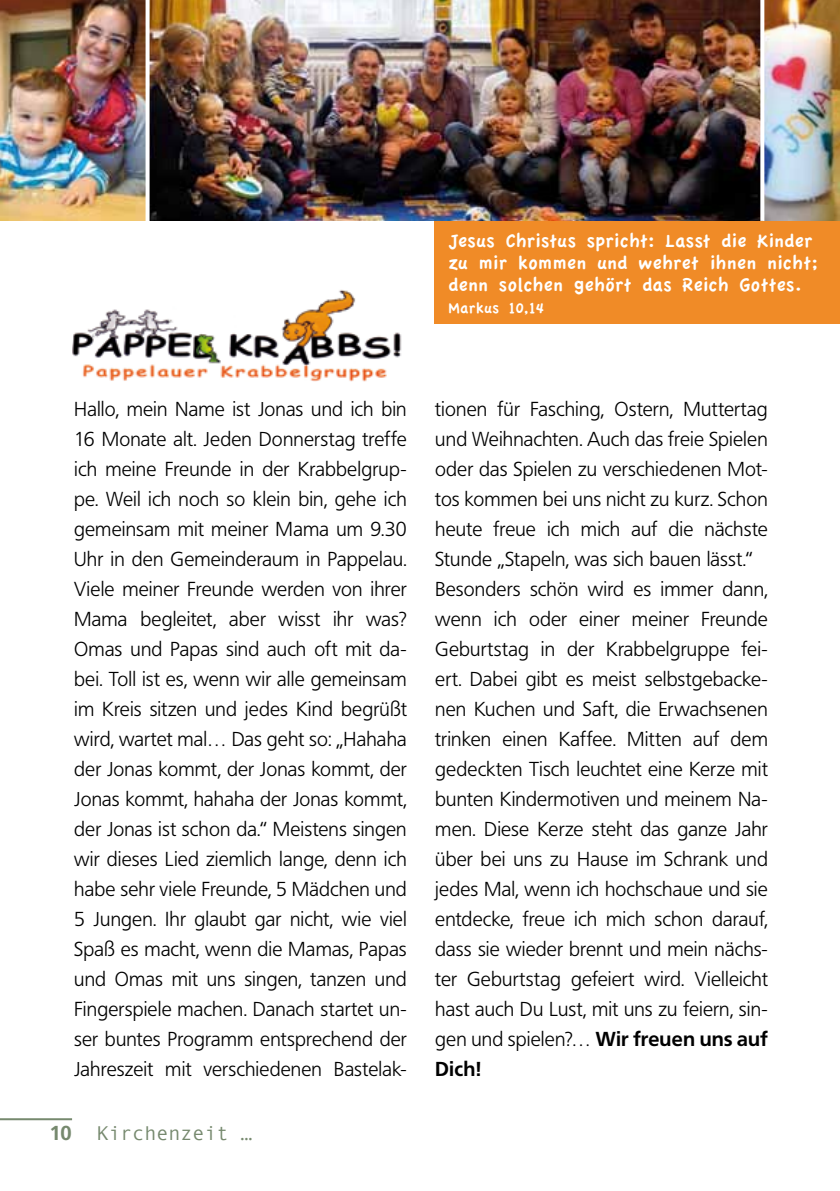
<style>
.page{position:relative;width:840px;height:1191px;background:#fff}
.page>*{position:absolute;margin:0;border:0;box-sizing:border-box;transform-origin:0 0}
.t1{font:300 20px/30px "Frutiger BQ";letter-spacing:.005em;color:#000;text-align:justify}
.t2{font:20px/22px "Apple Casual";letter-spacing:.005em;color:#fff}
.t3{font:20px "Andale Mono";color:#76896e}
.t4{font:16px "Apple Casual";letter-spacing:.015em;color:#fff}
.s1{font-weight:700}
.s2{font-family:"Frutiger BQ";font-weight:700}
</style>
<div class="page">
<hr style="left:0;top:1118px;width:72px;height:2px;background:#76896e">
<div style="left:434px;top:219px;width:405px;height:104px;background:#f08b27"></div>
<img style="left:0;top:0;width:750px;height:221px">
<img style="left:72px;top:289px;width:330px;height:93px">
<img style="left:750px;top:0;width:89px;height:221px">
<svg style="left:145px;top:0;width:4px;height:221px"></svg>
<svg style="left:760px;top:0;width:4px;height:221px"></svg>
<p class="t2" style="left:448px;top:230px;width:370px">Jesus Christus spricht: Lasst die Kinder zu mir kommen und wehret ihnen nicht; denn solchen gehört das Reich Gottes.</p>
<p class="t4" style="left:448px;top:299px;width:97px">Markus 10,14</p>
<p class="t1" style="left:74px;top:394px;width:334px">Hallo, mein Name ist Jonas und ich bin 16 Monate alt. Jeden Donnerstag treffe ich meine Freunde in der Krabbelgrup&shy;pe. Weil ich noch so klein bin, gehe ich gemeinsam mit meiner Mama um 9.30<br>Uhr in den Gemeinderaum in Pappelau.<br>Viele meiner Freunde werden von ihrer Mama begleitet, aber wisst ihr was?<br>Omas und Papas sind auch oft mit da&shy;bei. Toll ist es, wenn wir alle gemeinsam im Kreis sitzen und jedes Kind begrüßt wird, wartet mal… Das geht so: „Hahaha der Jonas kommt, der Jonas kommt, der Jonas kommt, hahaha der Jonas kommt, der Jonas ist schon da.“ Meistens singen wir dieses Lied ziemlich lange, denn ich habe sehr viele Freunde, 5 Mädchen und 5 Jungen. Ihr glaubt gar nicht, wie viel Spaß es macht, wenn die Mamas, Papas und Omas mit uns singen, tanzen und Fingerspiele machen. Danach startet un&shy;ser buntes Programm entsprechend der Jahreszeit mit verschiedenen Bastelak-</p>
<p class="t1" style="left:435px;top:394px;width:334px;text-align:left">tionen für Fasching, Ostern, Muttertag und Weihnachten. Auch das freie Spielen oder das Spielen zu verschiedenen Mot&shy;tos kommen bei uns nicht zu kurz. Schon heute freue ich mich auf die nächste Stunde „Stapeln, was sich bauen lässt.“ Besonders schön wird es immer dann, wenn ich oder einer meiner Freunde Geburtstag in der Krabbelgruppe fei&shy;ert. Dabei gibt es meist selbstgebacke&shy;nen Kuchen und Saft, die Erwachsenen trinken einen Kaffee. Mitten auf dem gedeckten Tisch leuchtet eine Kerze mit bunten Kindermotiven und meinem Na&shy;men. Diese Kerze steht das ganze Jahr über bei uns zu Hause im Schrank und jedes Mal, wenn ich hochschaue und sie entdecke, freue ich mich schon darauf, dass sie wieder brennt und mein nächs&shy;ter Geburtstag gefeiert wird. Vielleicht hast auch Du Lust, mit uns zu feiern, sin&shy;gen und spielen?… <span class="s1">Wir freuen uns auf Dich!</span></p>
<p class="t3" style="left:50px;top:1120px;width:204px"><span class="s2">10</span> Kirchenzeit …</p>
</div>
